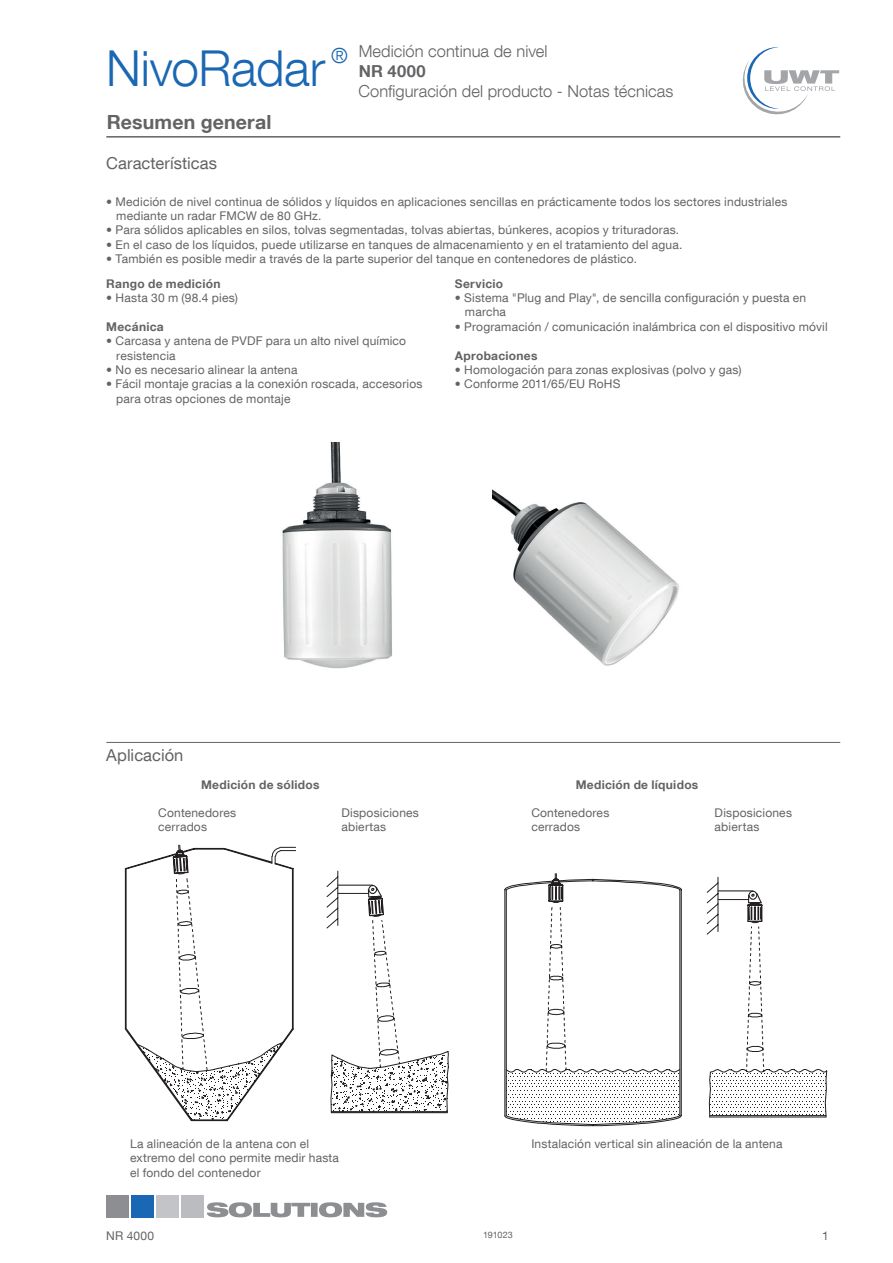
<style>
.page{position:relative;width:893px;height:1263px;background:#fff}
.page>*{position:absolute;margin:0;border:0;box-sizing:border-box;transform-origin:0 0}
.t1{font:300 49.5px "Helvetica Neue LT Com";letter-spacing:-.01em;color:#1a67b3}
.t2{font:300 20.85px "Helvetica Neue LT Com";color:#1a67b3}
.t3{font:700 19.5px "Helvetica Neue LT Com";letter-spacing:.005em;color:#636366}
.t4{font:300 16.5px "Helvetica Neue LT Com";letter-spacing:.005em;color:#636366}
.t5{font:16.5px "Helvetica Neue LT Com";letter-spacing:.005em;color:#636366}
.t6{font:700 16.5px "Helvetica Neue LT Com";letter-spacing:.03em;color:#636366}
.t7{font:12px/14.4px "Helvetica Neue LT Com";letter-spacing:.015em;color:#636366}
.t8{font:700 12px "Helvetica Neue LT Com";letter-spacing:.025em;color:#636366}
.t9{font:9px "Helvetica Neue LT Com";letter-spacing:-.005em;color:#636366}
</style>
<div class="page">
<svg style="left:742px;top:47px;width:97px;height:68px"></svg>
<div style="left:106px;top:1195px;width:22px;height:22px;background:#8c8e91"></div>
<div style="left:131px;top:1195px;width:22px;height:22px;background:#1a67b3"></div>
<div style="left:157px;top:1195px;width:22px;height:22px;background:#c3c4c7"></div>
<div style="left:182px;top:1195px;width:22px;height:22px;background:#bbbcbf"></div>
<svg style="left:207px;top:1202px;width:180px;height:15px"></svg>
<hr style="left:106px;top:136px;width:734px;height:2px;background:#636366">
<hr style="left:106px;top:742px;width:734px;height:1px;background:#636366">
<svg style="left:124px;top:864px;width:13px;height:182px"></svg>
<svg style="left:125px;top:868px;width:2px;height:163px"></svg>
<svg style="left:137px;top:844px;width:690px;height:282px"></svg>
<img style="left:282px;top:443px;width:110px;height:226px">
<img style="left:492px;top:489px;width:187px;height:177px">
<h1 class="t1" style="left:106px;top:38px;width:221px">NivoRadar</h1>
<h2 class="t2" style="left:331px;top:42px;width:18px">®</h2>
<h3 class="t4" style="left:359px;top:41px;width:190px">Medición continua de nivel</h3>
<h3 class="t6" style="left:359px;top:61px;width:69px">NR 4000</h3>
<h3 class="t4" style="left:358px;top:81px;width:316px">Configuración del producto - Notas técnicas</h3>
<h3 class="t3" style="left:107px;top:109px;width:166px">Resumen general</h3>
<h3 class="t5" style="left:106px;top:153px;width:112px">Características</h3>
<p class="t7" style="left:116px;top:194px;width:673px;text-indent:-10px">• Medición de nivel continua de sólidos y líquidos en aplicaciones sencillas en prácticamente todos los sectores industriales mediante un radar FMCW de 80 GHz.</p>
<p class="t7" style="left:106px;top:223px;width:574px">• Para sólidos aplicables en silos, tolvas segmentadas, tolvas abiertas, búnkeres, acopios y trituradoras.</p>
<p class="t7" style="left:106px;top:237px;width:578px">• En el caso de los líquidos, puede utilizarse en tanques de almacenamiento y en el tratamiento del agua.</p>
<p class="t7" style="left:106px;top:251px;width:532px">• También es posible medir a través de la parte superior del tanque en contenedores de plástico.</p>
<p class="t8" style="left:106px;top:276px;width:116px">Rango de medición</p>
<p class="t7" style="left:106px;top:290px;width:133px">• Hasta 30 m (98.4 pies)</p>
<p class="t8" style="left:106px;top:319px;width:59px">Mecánica</p>
<p class="t7" style="left:116px;top:333px;width:291px;text-indent:-10px">• Carcasa y antena de PVDF para un alto nivel químico resistencia</p>
<p class="t7" style="left:106px;top:362px;width:193px">• No es necesario alinear la antena</p>
<p class="t7" style="left:116px;top:377px;width:308px;text-indent:-10px">• Fácil montaje gracias a la conexión roscada, accesorios para otras opciones de montaje</p>
<p class="t8" style="left:455px;top:276px;width:50px">Servicio</p>
<p class="t7" style="left:465px;top:290px;width:343px;text-indent:-10px">• Sistema "Plug and Play", de sencilla configuración y puesta en marcha</p>
<p class="t7" style="left:455px;top:319px;width:374px">• Programación / comunicación inalámbrica con el dispositivo móvil</p>
<p class="t8" style="left:455px;top:348px;width:84px">Aprobaciones</p>
<p class="t7" style="left:455px;top:362px;width:288px">• Homologación para zonas explosivas (polvo y gas)</p>
<p class="t7" style="left:455px;top:377px;width:167px">• Conforme 2011/65/EU RoHS</p>
<h3 class="t5" style="left:106px;top:745px;width:79px">Aplicación</h3>
<p class="t8" style="left:201px;top:777px;width:120px">Medición de sólidos</p>
<p class="t8" style="left:576px;top:777px;width:124px">Medición de líquidos</p>
<p class="t7" style="left:158px;top:805px;width:79px">Contenedores cerrados</p>
<p class="t7" style="left:342px;top:805px;width:79px">Disposiciones abiertas</p>
<p class="t7" style="left:531px;top:805px;width:79px">Contenedores cerrados</p>
<p class="t7" style="left:715px;top:805px;width:79px">Disposiciones abiertas</p>
<p class="t7" style="left:130px;top:1136px;width:181px">La alineación de la antena con el</p>
<p class="t7" style="left:531px;top:1136px;width:253px">Instalación vertical sin alineación de la antena</p>
<p class="t7" style="left:130px;top:1150px;width:210px">extremo del cono permite medir hasta el fondo del contenedor</p>
<p class="t7" style="left:106px;top:1228px;width:49px">NR 4000</p>
<p class="t9" style="left:483px;top:1229px;width:31px">191023</p>
<p class="t7" style="left:822px;top:1228px;width:8px">1</p>
</div>
